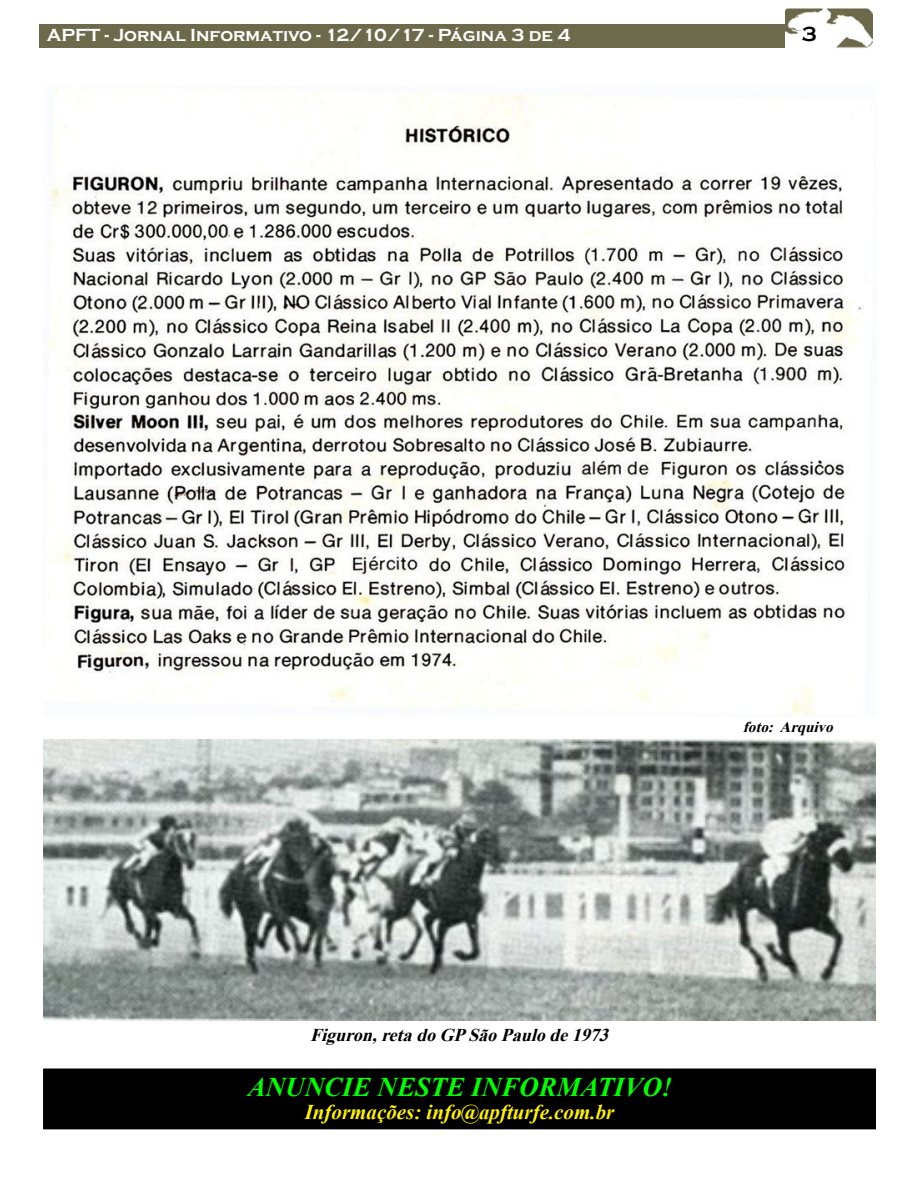
<style>
.page{position:relative;width:918px;height:1188px;background:#fff}
.page>*{position:absolute;margin:0;border:0;box-sizing:border-box;transform-origin:0 0}
.t1{font:italic 700 27px "Times New Roman";color:#0f0}
.t2{font:italic 700 21px "Times New Roman";color:#fff200}
.t3{font:700 21px "Copperplate Gothic";color:#000}
.t4{font:700 18px "Copperplate Gothic";color:#fff}
.t5{font:italic 700 18px "Times New Roman";color:#000}
.t6{font:italic 700 15px "Times New Roman";color:#000}
</style>
<div class="page">
<div style="left:39px;top:24px;width:747px;height:24px;background:#6c6a4a"></div>
<img style="left:786px;top:9px;width:86px;height:39px">
<img style="left:48px;top:86px;width:815px;height:630px">
<img style="left:44px;top:740px;width:831px;height:281px">
<div style="left:44px;top:1069px;width:831px;height:60px;background:#000"></div>
<p class="t4" style="left:47px;top:25px;width:525px">APFT - Jornal Informativo - 12/10/17 - Página 3 de 4</p>
<p class="t3" style="left:802px;top:23px;width:16px">3</p>
<p class="t6" style="left:743px;top:716px;width:97px">foto: Arquivo</p>
<p class="t5" style="left:310px;top:1022px;width:306px">Figuron,retadoGPSãoPaulode1973</p>
<h1 class="t1" style="left:248px;top:1068px;width:426px">ANUNCIE NESTE INFORMATIVO!</h1>
<p class="t2" style="left:305px;top:1097px;width:311px">Informações: info@apfturfe.com.br</p>
</div>
